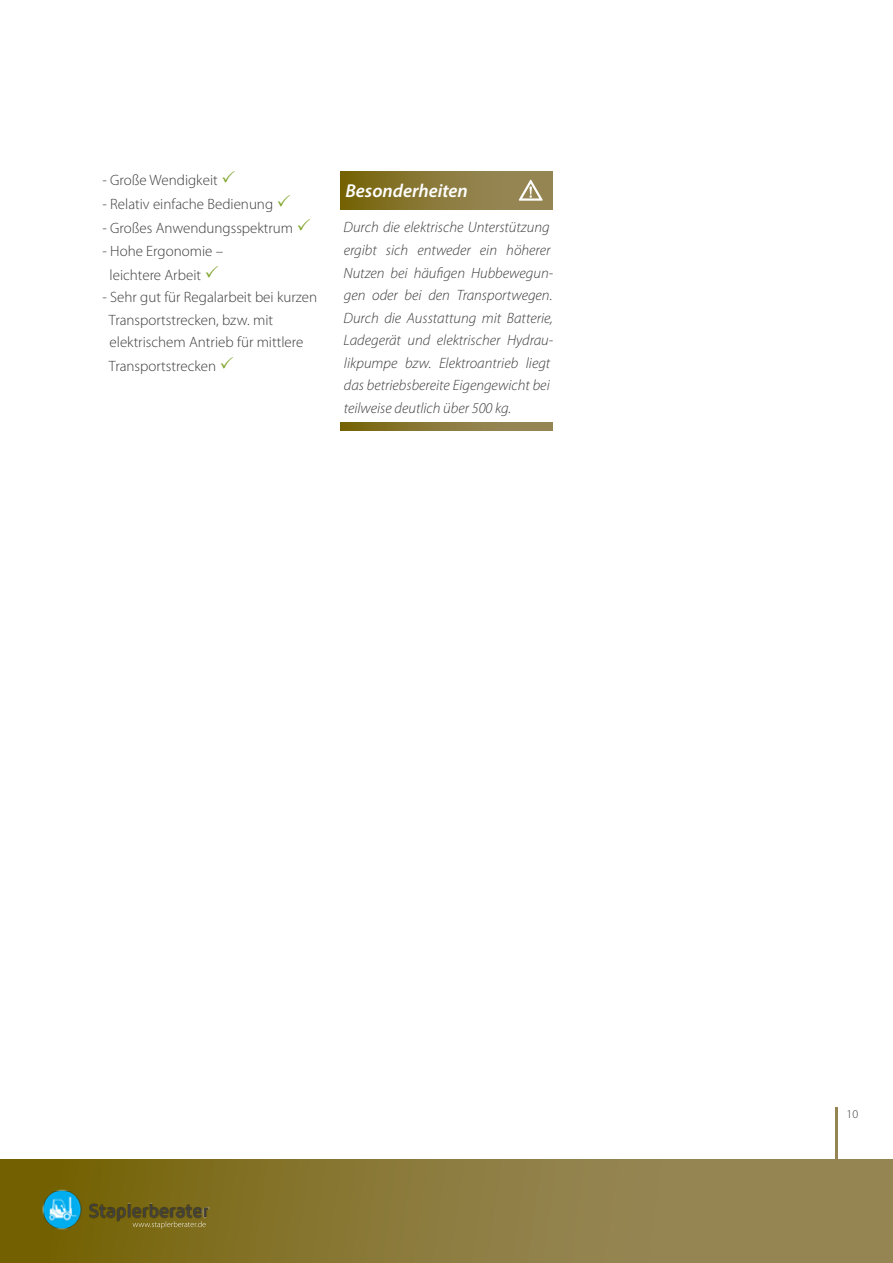
<style>
.page{position:relative;width:893px;height:1263px;background:#fff}
.page>*{position:absolute;margin:0;border:0;box-sizing:border-box;transform-origin:0 0}
.t1{font:italic 600 18.75px "Myriad Pro";color:#fff}
.t2{font:italic 300 15px/22.5px "Myriad Pro";color:#3c3c3c}
.t3{font:300 15px/22.5px "Myriad Pro";color:#3c3c3c}
.t4{font:300 12px "Myriad Pro";color:#3c3c3c}
</style>
<div class="page">
<svg style="left:0;top:1159px;width:893px;height:103px;background:#8b7a3b"></svg>
<hr style="left:836px;top:1108px;width:2px;height:155px;background:#958553">
<img style="left:36px;top:1184px;width:180px;height:52px">
<svg style="left:133px;top:1221px;width:73px;height:7px"></svg>
<svg style="left:340px;top:172px;width:213px;height:38px;background:#897837"></svg>
<svg style="left:340px;top:423px;width:213px;height:8px;background:#8a7938"></svg>
<svg style="left:519px;top:180px;width:24px;height:21px"></svg>
<p class="t3" style="left:103px;top:169px;width:117px">- Große Wendigkeit</p>
<p class="t3" style="left:103px;top:193px;width:172px">- Relativ einfache Bedienung</p>
<p class="t3" style="left:103px;top:217px;width:192px">- Großes Anwendungsspektrum</p>
<p class="t3" style="left:110px;top:239px;width:115px;line-height:24px;text-indent:-7px">- Hohe Ergonomie – leichtere Arbeit</p>
<p class="t3" style="left:109px;top:286px;width:210px;text-indent:-6px">- Sehr gut für Regalarbeit bei kurzen<br>Transportstrecken, bzw. mit elektrischem Antrieb für mittlere</p>
<p class="t3" style="left:109px;top:355px;width:109px">Transportstrecken</p>
<p class="t1" style="left:345px;top:178px;width:124px">Besonderheiten</p>
<p class="t2" style="left:344px;top:216px;width:211px">Durch die elektrische Unterstützung ergibt sich entweder ein höherer Nutzen bei häufigen Hubbewegun&shy;gen oder bei den Transportwegen.<br>Durch die Ausstattung mit Batterie, Ladegerät und elektrischer Hydrau&shy;likpumpe bzw. Elektroantrieb liegt das betriebsbereite Eigengewicht bei teilweise deutlich über 500 kg.</p>
<p class="t4" style="left:846px;top:1106px;width:13px">10</p>
</div>
